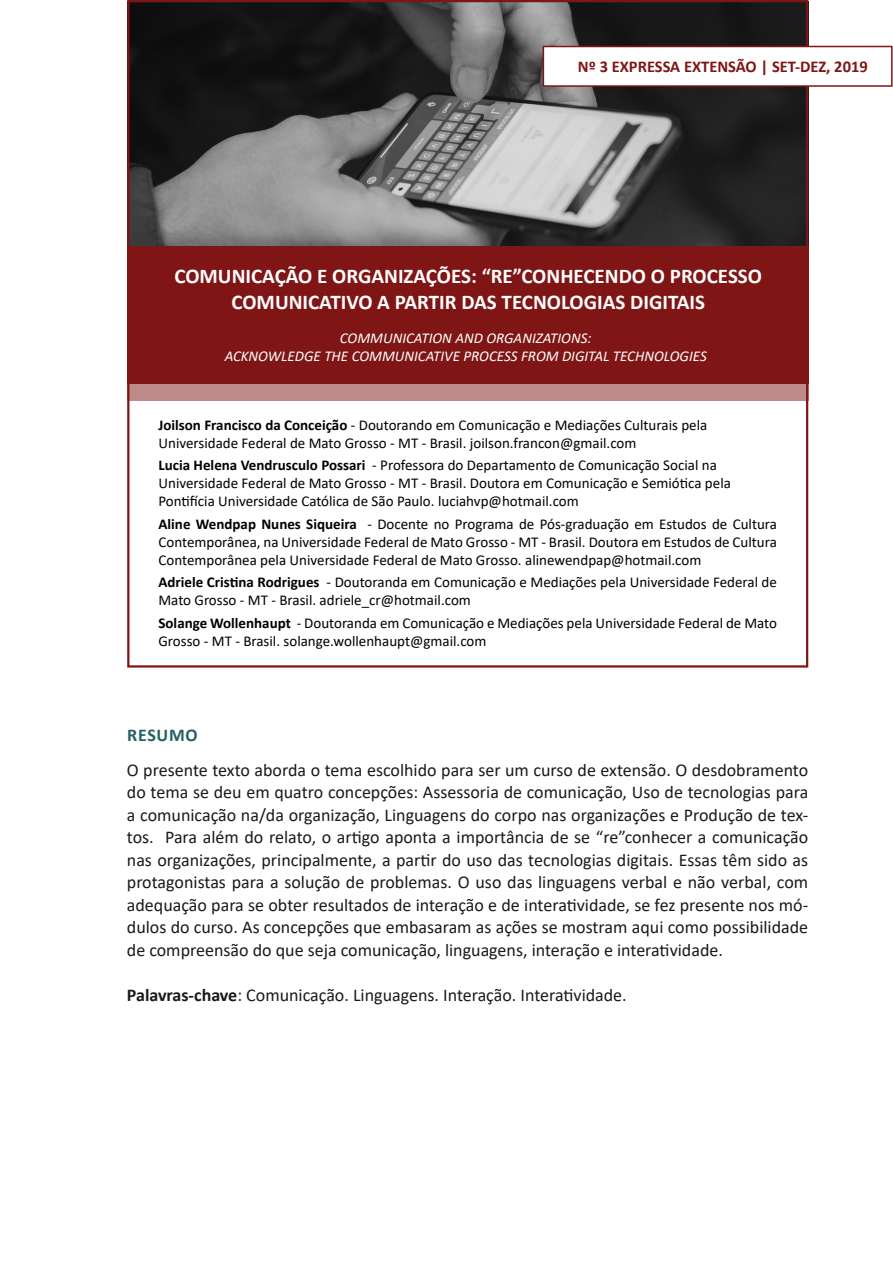
<style>
.page{position:relative;width:893px;height:1263px;background:#fff}
.page>*{position:absolute;margin:0;border:0;box-sizing:border-box;transform-origin:0 0}
.nome_art{font:700 21px/25.2px "Calibri";color:#fff;text-align:center}
.texto{font:18px/22.5px "Calibri";color:#1a1a1a;text-align:justify}
.subtitulo{font:700 18px "Calibri";letter-spacing:.04em;color:#246068}
.t1{font:700 16.5px "Calibri";color:#801515}
.autores{font:15px/18px "Calibri";color:#000}
.nome_art_ing{font:italic 15px "Calibri";color:#fff}
.s1{font-weight:700}
</style>
<div class="page">
<img style="left:130px;top:3px;width:675px;height:243px">
<div style="left:127px;top:363px;width:681px;height:38px;background:#bf8a8a"></div>
<div style="left:127px;top:246px;width:681px;height:138px;background:#801515"></div>
<div style="left:543px;top:46px;width:349px;height:40px;background:#fff"></div>
<div style="left:543px;top:46px;width:349px;height:41px;border:2px solid #801515"></div>
<p class="t1" style="left:578px;top:55px;width:291px">Nº 3 EXPRESSA EXTENSÃO | SET-DEZ, 2019</p>
<p class="nome_art" style="left:174px;top:263px;width:589px">COMUNICAÇÃO E ORGANIZAÇÕES: “RE”CONHECENDO O PROCESSO<br>COMUNICATIVO A PARTIR DAS TECNOLOGIAS DIGITAIS</p>
<p class="nome_art_ing" style="left:340px;top:327px;width:253px">COMMUNICATION AND ORGANIZATIONS:</p>
<p class="nome_art_ing" style="left:225px;top:345px;width:484px">ACKNOWLEDGE THE COMMUNICATIVE PROCESS FROM DIGITAL TECHNOLOGIES</p>
<p class="autores" style="left:158px;top:415px;width:550px"><span class="s1">Joilson Francisco da Conceição</span> - Doutorando em Comunicação e Mediações Culturais pela</p>
<p class="autores" style="left:158px;top:433px;width:479px">Universidade Federal de Mato Grosso - MT - Brasil. joilson.francon@gmail.com</p>
<p class="autores" style="left:158px;top:456px;width:560px"><span class="s1">Lucia Helena Vendrusculo Possari</span> - Professora do Departamento de Comunicação Social na</p>
<p class="autores" style="left:158px;top:474px;width:574px">Universidade Federal de Mato Grosso - MT - Brasil. Doutora em Comunicação e Semiótica pela</p>
<p class="autores" style="left:158px;top:492px;width:422px">Pontifícia Universidade Católica de São Paulo. luciahvp@hotmail.com</p>
<p class="autores" style="left:158px;top:514px;width:620px;text-align:justify"><span class="s1">Aline Wendpap Nunes Siqueira</span> - Docente no Programa de Pós-graduação em Estudos de Cultura Contemporânea, na Universidade Federal de Mato Grosso - MT - Brasil. Doutora em Estudos de Cultura Contemporânea pela Universidade Federal de Mato Grosso. alinewendpap@hotmail.com</p>
<p class="autores" style="left:158px;top:573px;width:620px"><span class="s1">Adriele Cristina Rodrigues</span> - Doutoranda em Comunicação e Mediações pela Universidade Federal de<br>Mato Grosso - MT - Brasil. adriele_cr@hotmail.com</p>
<p class="autores" style="left:158px;top:613px;width:620px"><span class="s1">Solange Wollenhaupt</span> - Doutoranda em Comunicação e Mediações pela Universidade Federal de Mato<br>Grosso - MT - Brasil. solange.wollenhaupt@gmail.com</p>
<p class="subtitulo" style="left:127px;top:722px;width:72px">RESUMO</p>
<p class="texto" style="left:127px;top:758px;width:683px">O presente texto aborda o tema escolhido para ser um curso de extensão. O desdobramento do tema se deu em quatro concepções: Assessoria de comunicação, Uso de tecnologias para a comunicação na/da organização, Linguagens do corpo nas organizações e Produção de tex&shy;tos. Para além do relato, o artigo aponta a importância de se “re”conhecer a comunicação nas organizações, principalmente, a partir do uso das tecnologias digitais. Essas têm sido as protagonistas para a solução de problemas. O uso das linguagens verbal e não verbal, com adequação para se obter resultados de interação e de interatividade, se fez presente nos mó&shy;dulos do curso. As concepções que embasaram as ações se mostram aqui como possibilidade de compreensão do que seja comunicação, linguagens, interação e interatividade.</p>
<p class="texto" style="left:127px;top:983px;width:501px"><span class="s1">Palavras-chave</span>: Comunicação. Linguagens. Interação. Interatividade.</p>
</div>
